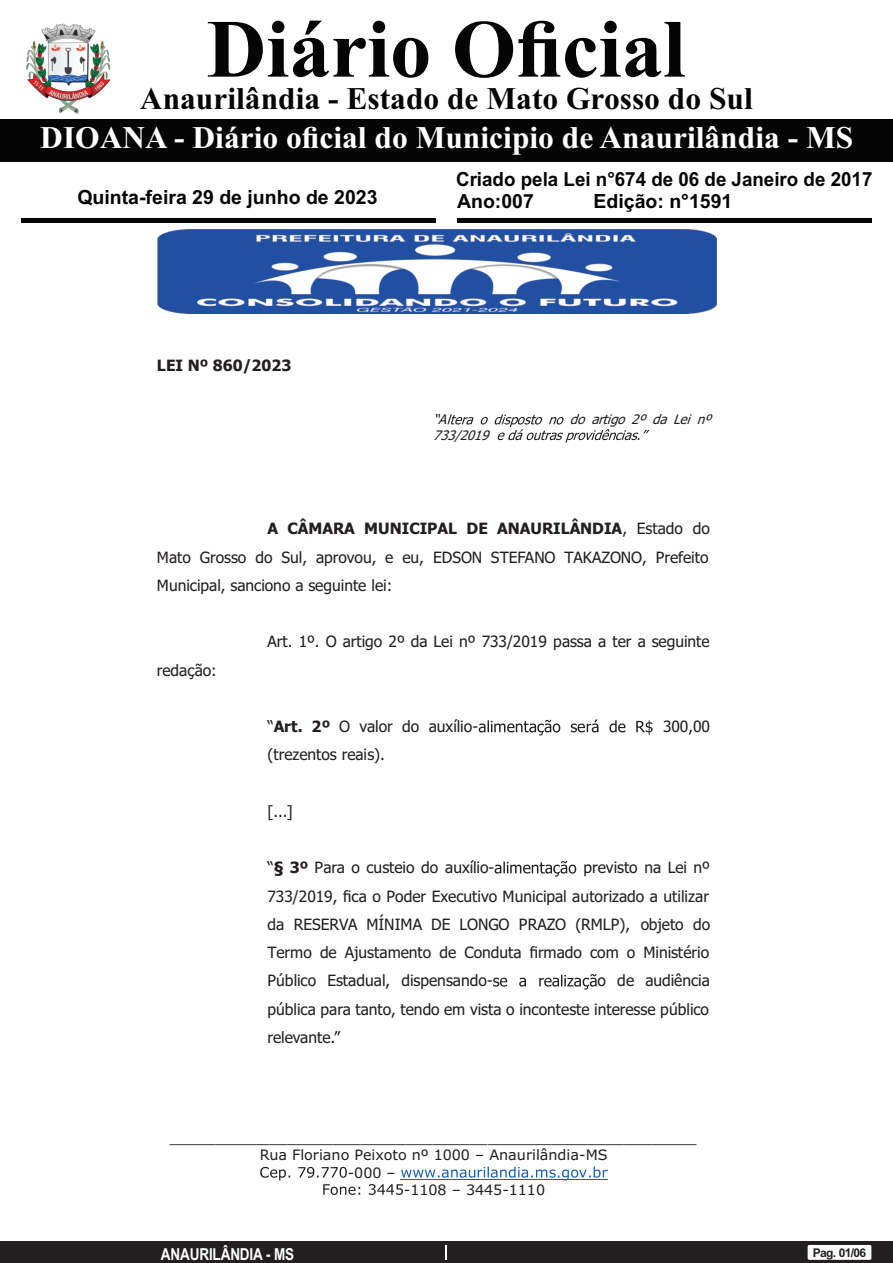
<style>
.page{position:relative;width:893px;height:1263px;background:#fff}
.page>*{position:absolute;margin:0;border:0;box-sizing:border-box;transform-origin:0 0}
.t1{font:700 82.5px "Times New Roman";color:#040504}
.t2{font:700 31.5px "Times New Roman";color:#fff}
.t3{font:700 31.5px "Times New Roman";color:#040504}
.t4{font:700 19.5px/21.8px "Arial";color:#040504;scale:.96 1}
.t5{font:700 19.5px "Arial";color:#040504}
.t6{font:700 16.5px "Arial Narrow";letter-spacing:-.01em;color:#fff}
.t7{font:15.6px/28.2px "Tahoma";color:#231f20;text-align:justify}
.t8{font:700 15.6px "Tahoma";color:#231f20}
.t9{font:14.4px "Verdana";letter-spacing:-.005em;color:#231f20}
.t10{font:italic 13.05px "Tahoma";color:#231f20}
.t11{font:700 12px "Arial";letter-spacing:-.055em;color:#231f20}
.s1{font-weight:700}
</style>
<div class="page">
<div style="left:0;top:1242px;width:893px;height:21px;background:#231f20"></div>
<svg style="left:446px;top:1245px;width:1px;height:15px"></svg>
<div style="left:808px;top:1245px;width:63px;height:15px;background:#fff;border-radius:2px"></div>
<div style="left:0;top:119px;width:893px;height:42px;background:#040504"></div>
<hr style="left:21px;top:218px;width:415px;height:4px;background:#040504">
<hr style="left:457px;top:218px;width:415px;height:4px;background:#040504">
<img style="left:26px;top:23px;width:85px;height:91px">
<svg style="left:260px;top:1166px;width:348px;height:29px"></svg>
<img style="left:157px;top:229px;width:559px;height:84px">
<svg style="left:447px;top:414px;width:202px;height:29px"></svg>
<svg style="left:479px;top:719px;width:174px;height:16px"></svg>
<svg style="left:495px;top:861px;width:81px;height:15px"></svg>
<svg style="left:493px;top:974px;width:104px;height:16px"></svg>
<h1 class="t1" style="left:207px;top:21px;width:480px">Diário Oficial</h1>
<h2 class="t3" style="left:140px;top:88px;width:614px">Anaurilândia - Estado de Mato Grosso do Sul</h2>
<h2 class="t2" style="left:40px;top:126px;width:814px">DIOANA - Diário oficial do Municipio de Anaurilândia - MS</h2>
<p class="t5" style="left:77px;top:190px;width:302px">Quinta-feira 29 de junho de 2023</p>
<p class="t4" style="left:456px;top:170px;width:435px">Criado pela Lei n°674 de 06 de Janeiro de 2017<br>Ano:007</p>
<p class="t5" style="left:593px;top:193px;width:140px">Edição: n°1591</p>
<p class="t8" style="left:157px;top:359px;width:136px">LEI Nº 860/2023</p>
<p class="t10" style="left:433px;top:414px;width:14px">“A</p>
<p class="t10" style="left:570px;top:414px;width:146px">do artigo 2º da Lei nº</p>
<p class="t10" style="left:433px;top:430px;width:61px">733/2019</p>
<p class="t7" style="left:157px;top:516px;width:554px;text-indent:111px"><span class="s1">A CÂMARA MUNICIPAL DE ANAURILÂNDIA</span>, Estado do Mato Grosso do Sul, aprovou, e eu, EDSON STEFANO TAKAZONO, Prefeito Municipal, sanciono a seguinte lei:</p>
<p class="t7" style="left:157px;top:657px;width:61px">redação:</p>
<p class="t7" style="left:267px;top:629px;width:444px">Art. 1º. O artigo 2º da Lei nº 733/2019 passa a ter a seguinte</p>
<p class="t7" style="left:267px;top:714px;width:212px">“<span class="s1">Art. 2º</span> O valor do auxílio-</p>
<p class="t7" style="left:663px;top:714px;width:48px">300,00</p>
<p class="t7" style="left:267px;top:742px;width:119px">(trezentos reais).</p>
<p class="t7" style="left:267px;top:798px;width:27px">[...]</p>
<p class="t7" style="left:267px;top:855px;width:228px">“<span class="s1">§ 3º</span> Para o custeio do auxílio-</p>
<p class="t7" style="left:267px;top:855px;width:444px;text-indent:316px">previsto na Lei nº 733/2019, fica o Poder Executivo Municipal autorizado a utilizar da RESERVA MÍNIMA DE LONGO PRAZO (RMLP), objeto do Termo de Ajustamento de Conduta firmado com o Ministério Público Estadual, dispensando-</p>
<p class="t7" style="left:267px;top:968px;width:444px;text-indent:330px">o de audiência pública para tanto, tendo em vista o inconteste interesse público relevante.”</p>
<p class="t9" style="left:170px;top:1131px;width:528px">__________________________________________________________</p>
<p class="t9" style="left:260px;top:1149px;width:349px">Rua Floriano Peixoto nº 1000 – Anaurilândia-MS</p>
<p class="t9" style="left:348px;top:1166px;width:49px">-000 –</p>
<p class="t9" style="left:404px;top:1184px;width:143px">-1108 – 3445-1110</p>
<p class="t6" style="left:161px;top:1248px;width:135px">ANAURILÂNDIA - MS</p>
<p class="t11" style="left:813px;top:1248px;width:55px">Pag. 01/06</p>
</div>
